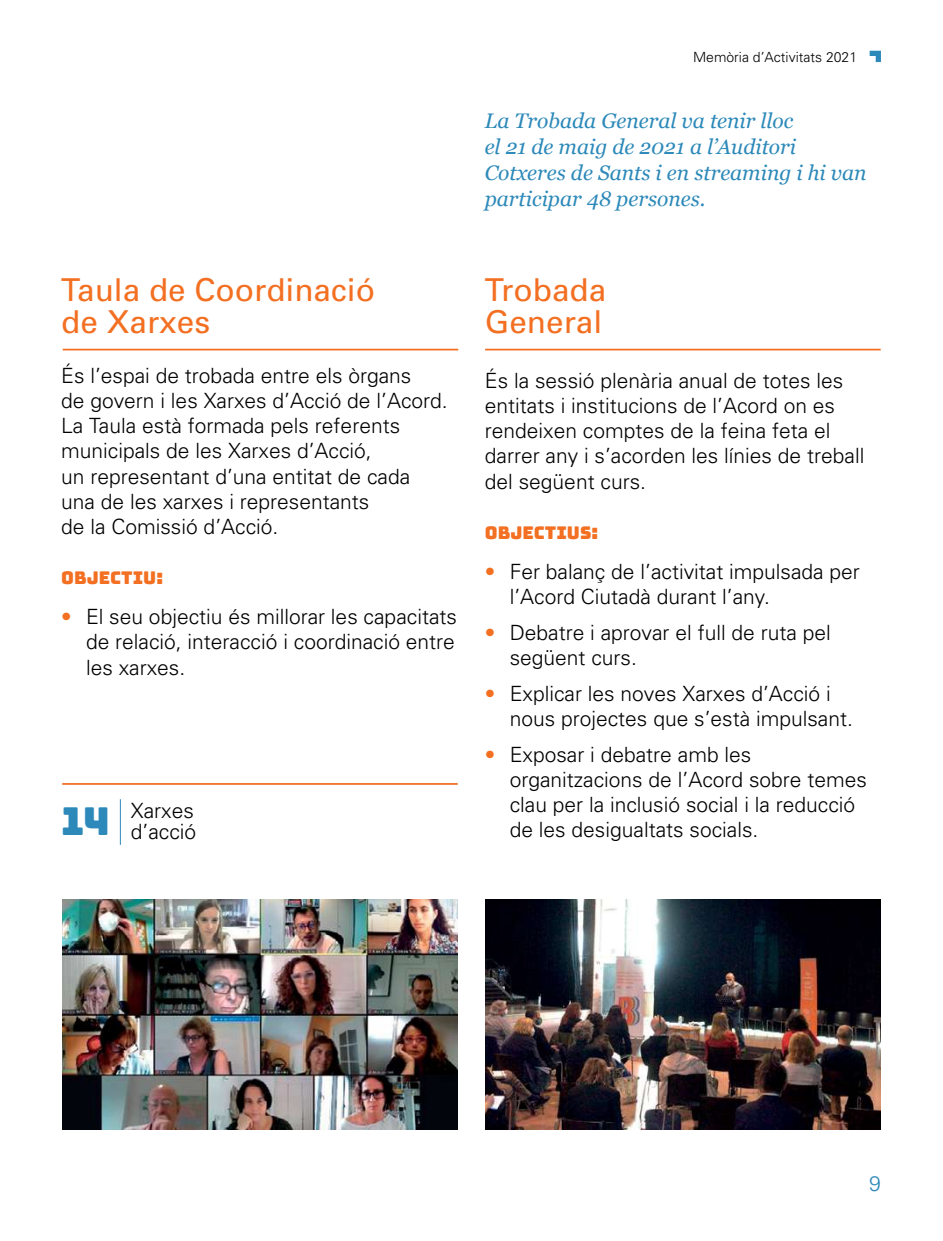
<style>
.page{position:relative;width:943px;height:1241px;background:#fff}
.page>*{position:absolute;margin:0;border:0;box-sizing:border-box;transform-origin:0 0}
.t1{font:31.5px/31.5px "Univers";color:#f36f21}
.t2{font:300 21px/25.2px "Univers";color:#000}
.t3{font:italic 21px/26.2px "Georgia";color:#2c89b9}
.t4{font:300 21px "Univers";color:#2c89b9}
.t5{font:17.5px "Bungee";color:#f36f21}
.t6{font:300 14px "Univers";color:#000}
.s1{color:#f36f21}
</style>
<div class="page">
<svg style="left:869px;top:50px;width:12px;height:12px"></svg>
<img style="left:62px;top:899px;width:395px;height:230px">
<img style="left:485px;top:899px;width:395px;height:230px">
<hr style="left:62px;top:783px;width:396px;height:1px;background:#f36f21">
<hr style="left:63px;top:348px;width:395px;height:2px;background:#f36f21">
<hr style="left:485px;top:348px;width:395px;height:2px;background:#f36f21">
<hr style="left:120px;top:799px;width:1px;height:45px;background:#2c89b9">
<h1 class="t1" style="left:61px;top:274px;width:315px">Taula de Coordinació de Xarxes</h1>
<p class="t2" style="left:61px;top:362px;width:388px">És l’espai de trobada entre els òrgans<br>de govern i les Xarxes d’Acció de l’Acord.<br>La Taula està formada pels referents municipals de les Xarxes d’Acció,<br>un representant d’una entitat de cada una de les xarxes i representants<br>de la Comissió d’Acció.</p>
<p class="t5" style="left:61px;top:567px;width:103px">OBJECTIU:</p>
<p class="t2" style="left:86px;top:604px;width:372px;text-align:justify;text-indent:-25px"><span class="s1">•</span> El seu objectiu és millorar les capacitats de relació, interacció i coordinació entre les xarxes.</p>
<p class="t2" style="left:61px;top:800px;width:137px;line-height:21px;text-align:right">Xarxes<br><sup>14</sup> d’acció</p>
<p class="t6" style="left:693px;top:48px;width:166px">Memòria d’Activitats 2021</p>
<p class="t3" style="left:484px;top:106px;width:383px">La Trobada General va tenir lloc<br>el 21 de maig de 2021 a l’Auditori<br>Cotxeres de Sants i en streaming i hi van participar 48 persones.</p>
<h1 class="t1" style="left:485px;top:274px;width:123px">Trobada<br>General</h1>
<p class="t2" style="left:485px;top:367px;width:381px">És la sessió plenària anual de totes les entitats i institucions de l’Acord on es rendeixen comptes de la feina feta el darrer any i s’acorden les línies de treball del següent curs.</p>
<p class="t5" style="left:485px;top:522px;width:115px">OBJECTIUS:</p>
<p class="t2" style="left:509px;top:558px;width:352px;text-indent:-25px"><span class="s1">•</span> Fer balanç de l’activitat impulsada per l’Acord Ciutadà durant l’any.</p>
<p class="t2" style="left:509px;top:619px;width:322px;text-indent:-25px"><span class="s1">•</span> Debatre i aprovar el full de ruta pel següent curs.</p>
<p class="t2" style="left:509px;top:680px;width:345px;text-indent:-25px"><span class="s1">•</span> Explicar les noves Xarxes d’Acció i nous projectes que s’està impulsant.</p>
<p class="t2" style="left:509px;top:741px;width:359px;text-indent:-25px"><span class="s1">•</span> Exposar i debatre amb les organitzacions de l’Acord sobre temes clau per la inclusió social i la reducció de les desigualtats socials.</p>
<p class="t4" style="left:869px;top:1170px;width:13px">9</p>
</div>
